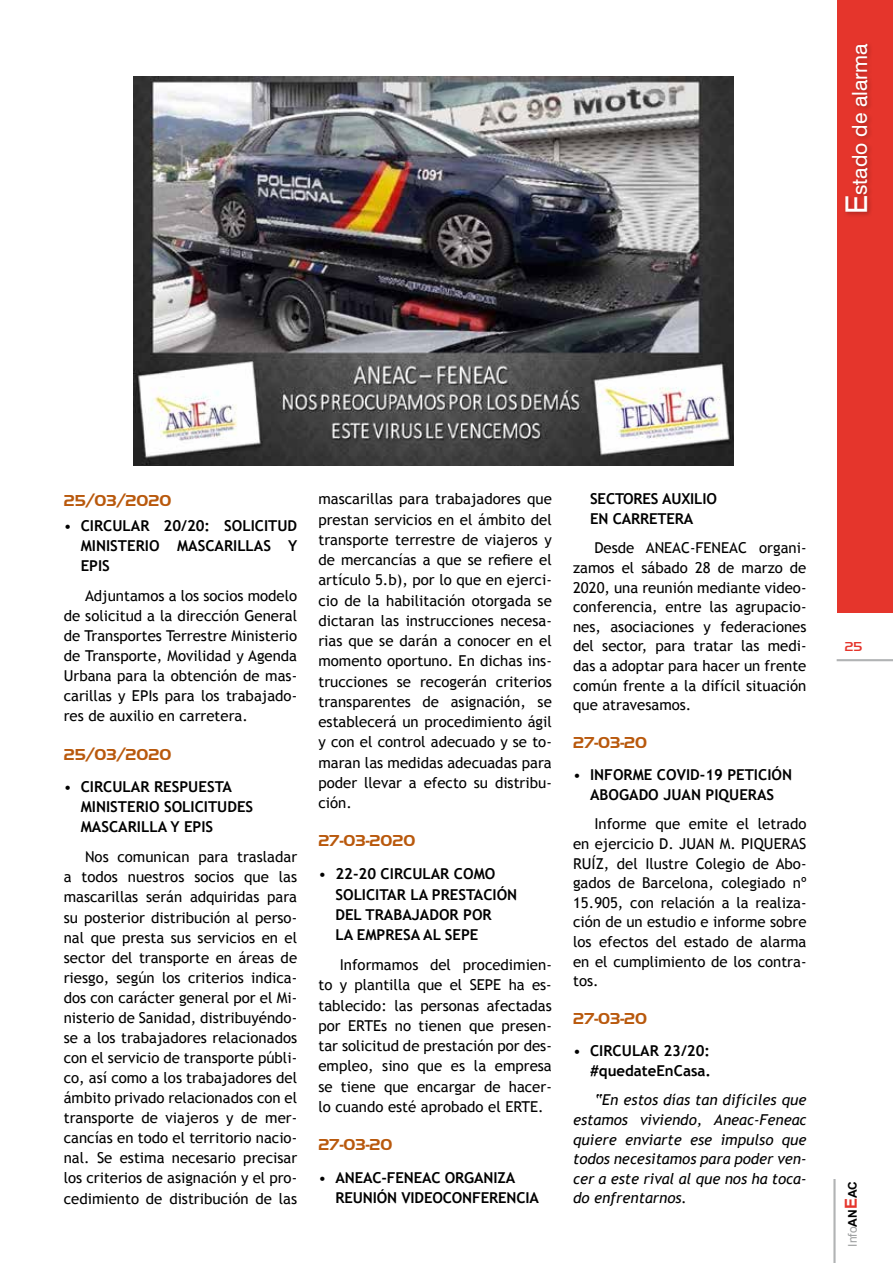
<style>
.page{position:relative;width:893px;height:1263px;background:#fff}
.page>*{position:absolute;margin:0;border:0;box-sizing:border-box;transform-origin:0 0}
.t1{font:21px "Swiss 721 BT";color:#fff}
.t2{font:700 16.5px "Handel Got D";color:#b9590d}
.t3{font:15px/20.1px "Trebuchet MS";color:#000;text-align:justify}
.t4{font:700 15px/20.1px "Trebuchet MS";color:#000}
.t5{font:italic 15px/19.6px "Trebuchet MS";color:#000;text-align:justify}
.t6{font:500 13.5px "Handel Got D";color:#e5352c}
.t7{font:12px "Arial";color:#9c9e9f}
.s1{font-size:30px}
.s2{font-weight:400}
.s3{font-weight:700;color:#000}
.s4{font-weight:700;font-size:16.5px;color:#e5352c}
</style>
<div class="page">
<div style="left:838px;top:0;width:55px;height:613px;background:#e5352c"></div>
<hr style="left:833px;top:1179px;width:3px;height:84px;background:#b1b3b4">
<hr style="left:837px;top:659px;width:56px;height:2px;background:#b1b3b4">
<div style="left:843px;top:41px;width:30px;height:177px;background:#000;opacity:.3"></div>
<img style="left:133px;top:77px;width:601px;height:389px">
<h1 class="t1" style="left:847px;top:214px;width:172px;rotate:-90deg"><span class="s1">E</span>stado de alarma</h1>
<p class="t2" style="left:64px;top:492px;width:109px">25/03/2020</p>
<p class="t4" style="left:81px;top:515px;width:218px;text-align:justify;text-indent:-17px"><span class="s2">•</span> CIRCULAR 20/20: SOLICITUD MINISTERIO MASCARILLAS Y EPIS</p>
<p class="t3" style="left:64px;top:586px;width:235px;text-indent:21px">Adjuntamos a los socios modelo de solicitud a la dirección General de Transportes Terrestre Ministerio de Transporte, Movilidad y Agenda Urbana para la obtención de mas&shy;carillas y EPIs para los trabajado&shy;res de auxilio en carretera.</p>
<p class="t2" style="left:64px;top:745px;width:109px">25/03/2020</p>
<p class="t4" style="left:81px;top:777px;width:174px;text-indent:-17px"><span class="s2">•</span> CIRCULAR RESPUESTA<br>MINISTERIO SOLICITUDES<br>MASCARILLA Y EPIS</p>
<p class="t3" style="left:64px;top:847px;width:235px;text-indent:21px">Nos comunican para trasladar a todos nuestros socios que las mascarillas serán adquiridas para su posterior distribución al perso&shy;nal que presta sus servicios en el sector del transporte en áreas de riesgo, según los criterios indica&shy;dos con carácter general por el Mi&shy;nisterio de Sanidad, distribuyéndo&shy;se a los trabajadores relacionados con el servicio de transporte públi&shy;co, así como a los trabajadores del ámbito privado relacionados con el transporte de viajeros y de mer&shy;cancías en todo el territorio nacio&shy;nal. Se estima necesario precisar los criterios de asignación y el pro&shy;cedimiento de distribución de las</p>
<p class="t3" style="left:318px;top:489px;width:235px">mascarillas para trabajadores que prestan servicios en el ámbito del transporte terrestre de viajeros y de mercancías a que se refiere el artículo 5.b), por lo que en ejerci&shy;cio de la habilitación otorgada se dictaran las instrucciones necesa&shy;rias que se darán a conocer en el momento oportuno. En dichas ins&shy;trucciones se recogerán criterios transparentes de asignación, se establecerá un procedimiento ágil y con el control adecuado y se to&shy;maran las medidas adecuadas para poder llevar a efecto su distribu&shy;ción.</p>
<p class="t2" style="left:318px;top:831px;width:98px">27-03-2020</p>
<p class="t4" style="left:335px;top:864px;width:183px;text-indent:-17px"><span class="s2">•</span> 22-20 CIRCULAR COMO<br>SOLICITAR LA PRESTACIÓN<br>DEL TRABAJADOR POR<br>LA EMPRESA AL SEPE</p>
<p class="t3" style="left:318px;top:955px;width:235px;text-indent:21px">Informamos del procedimien&shy;to y plantilla que el SEPE ha es&shy;tablecido: las personas afectadas por ERTEs no tienen que presen&shy;tar solicitud de prestación por des&shy;empleo, sino que es la empresa se tiene que encargar de hacer&shy;lo cuando esté aprobado el ERTE.</p>
<p class="t2" style="left:318px;top:1135px;width:76px">27-03-20</p>
<p class="t4" style="left:335px;top:1168px;width:205px;text-indent:-17px"><span class="s2">•</span> ANEAC-FENEAC ORGANIZA<br>REUNIÓN VIDEOCONFERENCIA</p>
<p class="t4" style="left:590px;top:489px;width:128px;line-height:19.6px">SECTORES AUXILIO<br>EN CARRETERA</p>
<p class="t3" style="left:573px;top:538px;width:235px;line-height:19.6px;text-indent:21px">Desde ANEAC-FENEAC organi&shy;zamos el sábado 28 de marzo de 2020, una reunión mediante video&shy;conferencia, entre las agrupacio&shy;nes, asociaciones y federaciones del sector, para tratar las medi&shy;das a adoptar para hacer un frente común frente a la difícil situación que atravesamos.</p>
<p class="t2" style="left:573px;top:733px;width:76px">27-03-20</p>
<p class="t4" style="left:573px;top:765px;width:220px;line-height:19.6px;text-align:center"><span class="s2">•</span> INFORME COVID-19 PETICIÓN<br>ABOGADO JUAN PIQUERAS</p>
<p class="t3" style="left:573px;top:814px;width:235px;line-height:19.6px;text-indent:21px">Informe que emite el letrado en ejercicio D. JUAN M. PIQUERAS RUÍZ, del Ilustre Colegio de Abo&shy;gados de Barcelona, colegiado nº 15.905, con relación a la realiza&shy;ción de un estudio e informe sobre los efectos del estado de alarma en el cumplimiento de los contra&shy;tos.</p>
<p class="t2" style="left:573px;top:1009px;width:76px">27-03-20</p>
<p class="t4" style="left:573px;top:1041px;width:139px;line-height:19.6px;text-align:right"><span class="s2">•</span> CIRCULAR 23/20: #quedateEnCasa.</p>
<p class="t5" style="left:573px;top:1090px;width:235px;text-indent:21px">“En estos días tan difíciles que estamos viviendo, Aneac-Feneac quiere enviarte ese impulso que todos necesitamos para poder ven&shy;cer a este rival al que nos ha toca&shy;do enfrentarnos.</p>
<p class="t6" style="left:845px;top:638px;width:19px">25</p>
<p class="t7" style="left:845px;top:1247px;width:67px;rotate:-90deg">Info<span class="s3">an</span><span class="s4">e</span><span class="s3">ac</span></p>
</div>
